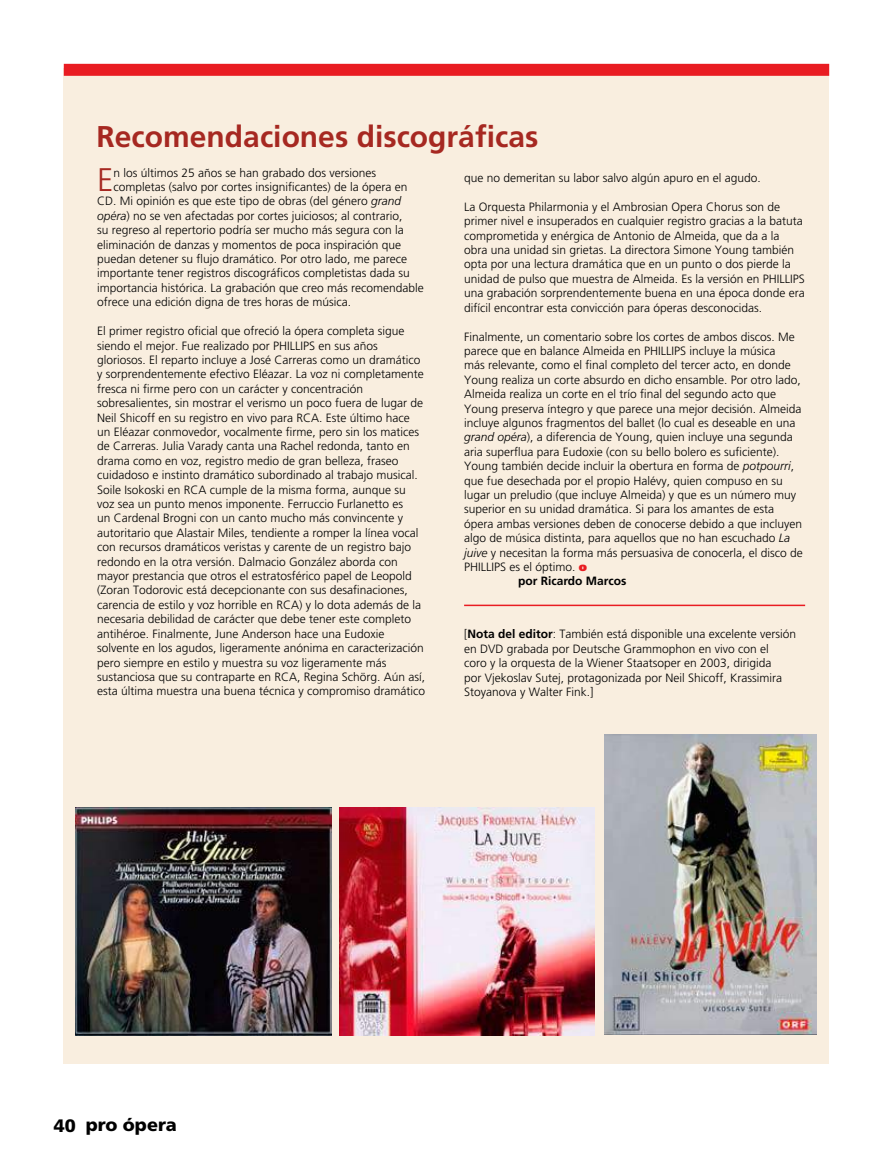
<style>
.page{position:relative;width:893px;height:1170px;background:#fff}
.page>*{position:absolute;margin:0;border:0;box-sizing:border-box;transform-origin:0 0}
.t1{font:300 32.7px "Frutiger";color:#a62821}
.t2{font:700 30px "Frutiger";color:#a62821}
.t3{font:900 18px "Frutiger";color:#000}
.t4{font:300 12px/14.4px "Frutiger";color:#000}
.t5{font:700 12px "Frutiger";color:#000}
.s1{font-style:italic}
.s2{font-weight:900;color:#e91c22}
.s3{font-weight:700}
</style>
<div class="page">
<div style="left:64px;top:68px;width:765px;height:995px;background:#f9eedf"></div>
<div style="left:64px;top:64px;width:765px;height:12px;background:#e91c22"></div>
<img style="left:76px;top:807px;width:255px;height:228px">
<img style="left:339px;top:807px;width:256px;height:228px">
<img style="left:605px;top:734px;width:212px;height:300px">
<hr style="left:464px;top:604px;width:341px;height:2px;background:#e91c22">
<h2 class="t2" style="left:97px;top:119px;width:443px">Recomendaciones discográficas</h2>
<h1 class="t1" style="left:97px;top:161px;width:18px">E</h1>
<p class="t4" style="left:113px;top:165px;width:264px">n los últimos 25 años se han grabado dos versiones</p>
<p class="t4" style="left:113px;top:180px;width:296px">completas (salvo por cortes insignificantes) de la ópera en</p>
<p class="t4" style="left:97px;top:194px;width:306px">CD. Mi opinión es que este tipo de obras (del género <span class="s1">grand</span></p>
<p class="t4" style="left:97px;top:209px;width:307px"><span class="s1">opéra</span>) no se ven afectadas por cortes juiciosos; al contrario,</p>
<p class="t4" style="left:97px;top:223px;width:308px">su regreso al repertorio podría ser mucho más segura con la</p>
<p class="t4" style="left:97px;top:237px;width:306px">eliminación de danzas y momentos de poca inspiración que</p>
<p class="t4" style="left:97px;top:252px;width:312px">puedan detener su flujo dramático. Por otro lado, me parece</p>
<p class="t4" style="left:97px;top:266px;width:314px">importante tener registros discográficos completistas dada su</p>
<p class="t4" style="left:97px;top:281px;width:328px">importancia histórica. La grabación que creo más recomendable</p>
<p class="t4" style="left:97px;top:295px;width:256px">ofrece una edición digna de tres horas de música.</p>
<p class="t4" style="left:97px;top:324px;width:330px">El primer registro oficial que ofreció la ópera completa sigue siendo el mejor. Fue realizado por PHILLIPS en sus años gloriosos. El reparto incluye a José Carreras como un dramático y sorprendentemente efectivo Eléazar. La voz ni completamente fresca ni firme pero con un carácter y concentración sobresalientes, sin mostrar el verismo un poco fuera de lugar de Neil Shicoff en su registro en vivo para RCA. Este último hace un Eléazar conmovedor, vocalmente firme, pero sin los matices de Carreras. Julia Varady canta una Rachel redonda, tanto en drama como en voz, registro medio de gran belleza, fraseo cuidadoso e instinto dramático subordinado al trabajo musical.<br>Soile Isokoski en RCA cumple de la misma forma, aunque su voz sea un punto menos imponente. Ferruccio Furlanetto es<br>un Cardenal Brogni con un canto mucho más convincente y autoritario que Alastair Miles, tendiente a romper la línea vocal con recursos dramáticos veristas y carente de un registro bajo redondo en la otra versión. Dalmacio González aborda con mayor prestancia que otros el estratosférico papel de Leopold (Zoran Todorovic está decepcionante con sus desafinaciones, carencia de estilo y voz horrible en RCA) y lo dota además de la necesaria debilidad de carácter que debe tener este completo antihéroe. Finalmente, June Anderson hace una Eudoxie solvente en los agudos, ligeramente anónima en caracterización pero siempre en estilo y muestra su voz ligeramente más sustanciosa que su contraparte en RCA, Regina Schörg. Aún así, esta última muestra una buena técnica y compromiso dramático</p>
<p class="t4" style="left:464px;top:171px;width:298px">que no demeritan su labor salvo algún apuro en el agudo.</p>
<p class="t4" style="left:464px;top:200px;width:342px">La Orquesta Philarmonia y el Ambrosian Opera Chorus son de primer nivel e insuperados en cualquier registro gracias a la batuta comprometida y enérgica de Antonio de Almeida, que da a la obra una unidad sin grietas. La directora Simone Young también opta por una lectura dramática que en un punto o dos pierde la unidad de pulso que muestra de Almeida. Es la versión en PHILLIPS una grabación sorprendentemente buena en una época donde era difícil encontrar esta convicción para óperas desconocidas.</p>
<p class="t4" style="left:464px;top:329px;width:332px">Finalmente, un comentario sobre los cortes de ambos discos. Me</p>
<p class="t4" style="left:464px;top:344px;width:313px">parece que en balance Almeida en PHILLIPS incluye la música</p>
<p class="t4" style="left:464px;top:358px;width:328px">más relevante, como el final completo del tercer acto, en donde</p>
<p class="t4" style="left:464px;top:372px;width:338px">Young realiza un corte absurdo en dicho ensamble. Por otro lado,</p>
<p class="t4" style="left:464px;top:387px;width:314px">Almeida realiza un corte en el trío final del segundo acto que</p>
<p class="t4" style="left:464px;top:401px;width:339px">Young preserva íntegro y que parece una mejor decisión. Almeida</p>
<p class="t4" style="left:464px;top:416px;width:333px">incluye algunos fragmentos del ballet (lo cual es deseable en una</p>
<p class="t4" style="left:464px;top:430px;width:330px"><span class="s1">grand opéra</span>), a diferencia de Young, quien incluye una segunda</p>
<p class="t4" style="left:464px;top:444px;width:317px">aria superflua para Eudoxie (con su bello bolero es suficiente).</p>
<p class="t4" style="left:464px;top:459px;width:332px">Young también decide incluir la obertura en forma de <span class="s1">potpourri</span>,</p>
<p class="t4" style="left:464px;top:473px;width:320px">que fue desechada por el propio Halévy, quien compuso en su</p>
<p class="t4" style="left:464px;top:488px;width:334px">lugar un preludio (que incluye Almeida) y que es un número muy</p>
<p class="t4" style="left:464px;top:502px;width:312px">superior en su unidad dramática. Si para los amantes de esta</p>
<p class="t4" style="left:464px;top:516px;width:340px">ópera ambas versiones deben de conocerse debido a que incluyen</p>
<p class="t4" style="left:464px;top:531px;width:328px">algo de música distinta, para aquellos que no han escuchado <span class="s1">La</span></p>
<p class="t4" style="left:464px;top:545px;width:340px"><span class="s1">juive</span> y necesitan la forma más persuasiva de conocerla, el disco de</p>
<p class="t4" style="left:464px;top:560px;width:124px">PHILLIPS es el óptimo. <span class="s2">o</span></p>
<p class="t5" style="left:518px;top:574px;width:110px">por Ricardo Marcos</p>
<p class="t4" style="left:464px;top:627px;width:334px">[<span class="s3">Nota del editor</span>: También está disponible una excelente versión en DVD grabada por Deutsche Grammophon en vivo con el<br>coro y la orquesta de la Wiener Staatsoper en 2003, dirigida<br>por Vjekoslav Sutej, protagonizada por Neil Shicoff, Krassimira Stoyanova y Walter Fink.]</p>
<h3 class="t3" style="left:54px;top:1114px;width:125px">40 pro ópera</h3>
</div>
